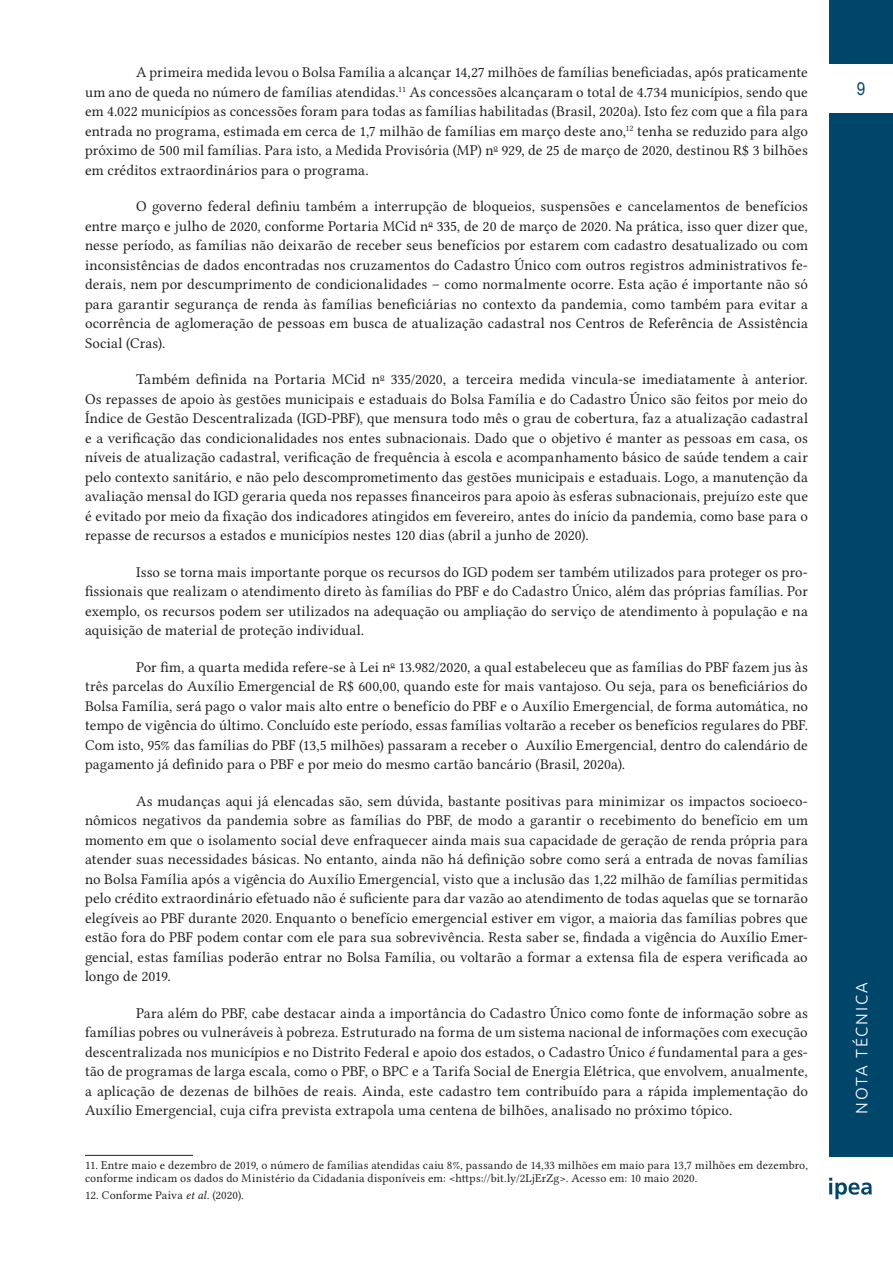
<style>
.page{position:relative;width:893px;height:1263px;background:#fff}
.page>*{position:absolute;margin:0;border:0;box-sizing:border-box;transform-origin:0 0}
.t1{font:18px "Arial";color:#00466b;scale:.85 1}
.t2{font:300 16.5px "Ubuntu";letter-spacing:.11em;color:#fff}
.texto_com_recuo{font:15px/19.5px "Lin Libertine O";letter-spacing:.005em;color:#231f20;text-align:justify}
.Rodapé{font:12px/13.2px "Lin Libertine O";letter-spacing:.015em;color:#231f20}
.s1{font-family:"Lin Libertine OI"}
</style>
<div class="page">
<div style="left:829px;top:113px;width:64px;height:1043px;background:#00466b"></div>
<div style="left:829px;top:0;width:64px;height:64px;background:#00466b"></div>
<svg style="left:829px;top:1178px;width:43px;height:21px"></svg>
<hr style="left:85px;top:1155px;width:108px;height:1px;background:#231f20">
<p class="texto_com_recuo" style="left:85px;top:63px;width:724px;text-indent:51px">A primeira medida levou o Bolsa Família a alcançar 14,27 milhões de famílias beneficiadas, após praticamente um ano de queda no número de famílias atendidas.<sup>11</sup> As concessões alcançaram o total de 4.734 municípios, sendo que em 4.022 municípios as concessões foram para todas as famílias habilitadas (Brasil, 2020a). Isto fez com que a fila para entrada no programa, estimada em cerca de 1,7 milhão de famílias em março deste ano,<sup>12</sup> tenha se reduzido para algo próximo de 500 mil famílias. Para isto, a Medida Provisória (MP) n<sup>o</sup> 929, de 25 de março de 2020, destinou R$ 3 bilhões em créditos extraordinários para o programa.</p>
<p class="texto_com_recuo" style="left:85px;top:197px;width:724px;text-indent:51px">O governo federal definiu também a interrupção de bloqueios, suspensões e cancelamentos de benefícios entre março e julho de 2020, conforme Portaria MCid n<sup>o</sup> 335, de 20 de março de 2020. Na prática, isso quer dizer que, nesse período, as famílias não deixarão de receber seus benefícios por estarem com cadastro desatualizado ou com inconsistências de dados encontradas nos cruzamentos do Cadastro Único com outros registros administrativos fe&shy;derais, nem por descumprimento de condicionalidades – como normalmente ocorre. Esta ação é importante não só para garantir segurança de renda às famílias beneficiárias no contexto da pandemia, como também para evitar a ocorrência de aglomeração de pessoas em busca de atualização cadastral nos Centros de Referência de Assistência Social (Cras).</p>
<p class="texto_com_recuo" style="left:85px;top:370px;width:724px;text-indent:51px">Também definida na Portaria MCid n<sup>o</sup> 335/2020, a terceira medida vincula-se imediatamente à anterior.<br>Os repasses de apoio às gestões municipais e estaduais do Bolsa Família e do Cadastro Único são feitos por meio do Índice de Gestão Descentralizada (IGD-PBF), que mensura todo mês o grau de cobertura, faz a atualização cadastral e a verificação das condicionalidades nos entes subnacionais. Dado que o objetivo é manter as pessoas em casa, os níveis de atualização cadastral, verificação de frequência à escola e acompanhamento básico de saúde tendem a cair pelo contexto sanitário, e não pelo descomprometimento das gestões municipais e estaduais. Logo, a manutenção da avaliação mensal do IGD geraria queda nos repasses financeiros para apoio às esferas subnacionais, prejuízo este que é evitado por meio da fixação dos indicadores atingidos em fevereiro, antes do início da pandemia, como base para o repasse de recursos a estados e municípios nestes 120 dias (abril a junho de 2020).</p>
<p class="texto_com_recuo" style="left:85px;top:562px;width:724px;text-indent:51px">Isso se torna mais importante porque os recursos do IGD podem ser também utilizados para proteger os pro&shy;fissionais que realizam o atendimento direto às famílias do PBF e do Cadastro Único, além das próprias famílias. Por exemplo, os recursos podem ser utilizados na adequação ou ampliação do serviço de atendimento à população e na aquisição de material de proteção individual.</p>
<p class="texto_com_recuo" style="left:85px;top:657px;width:724px;text-indent:51px">Por fim, a quarta medida refere-se à Lei n<sup>o</sup> 13.982/2020, a qual estabeleceu que as famílias do PBF fazem jus às três parcelas do Auxílio Emergencial de R$ 600,00, quando este for mais vantajoso. Ou seja, para os beneficiários do Bolsa Família, será pago o valor mais alto entre o benefício do PBF e o Auxílio Emergencial, de forma automática, no tempo de vigência do último. Concluído este período, essas famílias voltarão a receber os benefícios regulares do PBF.<br>Com isto, 95% das famílias do PBF (13,5 milhões) passaram a receber o Auxílio Emergencial, dentro do calendário de pagamento já definido para o PBF e por meio do mesmo cartão bancário (Brasil, 2020a).</p>
<p class="texto_com_recuo" style="left:85px;top:791px;width:724px;text-indent:51px">As mudanças aqui já elencadas são, sem dúvida, bastante positivas para minimizar os impactos socioeco&shy;nômicos negativos da pandemia sobre as famílias do PBF, de modo a garantir o recebimento do benefício em um momento em que o isolamento social deve enfraquecer ainda mais sua capacidade de geração de renda própria para atender suas necessidades básicas. No entanto, ainda não há definição sobre como será a entrada de novas famílias no Bolsa Família após a vigência do Auxílio Emergencial, visto que a inclusão das 1,22 milhão de famílias permitidas pelo crédito extraordinário efetuado não é suficiente para dar vazão ao atendimento de todas aquelas que se tornarão elegíveis ao PBF durante 2020. Enquanto o benefício emergencial estiver em vigor, a maioria das famílias pobres que estão fora do PBF podem contar com ele para sua sobrevivência. Resta saber se, findada a vigência do Auxílio Emer&shy;gencial, estas famílias poderão entrar no Bolsa Família, ou voltarão a formar a extensa fila de espera verificada ao longo de 2019.</p>
<p class="texto_com_recuo" style="left:85px;top:1003px;width:724px;text-indent:51px">Para além do PBF, cabe destacar ainda a importância do Cadastro Único como fonte de informação sobre as famílias pobres ou vulneráveis à pobreza. Estruturado na forma de um sistema nacional de informações com execução descentralizada nos municípios e no Distrito Federal e apoio dos estados, o Cadastro Único <span class="s1">é</span> fundamental para a ges&shy;tão de programas de larga escala, como o PBF, o BPC e a Tarifa Social de Energia Elétrica, que envolvem, anualmente, a aplicação de dezenas de bilhões de reais. Ainda, este cadastro tem contribuído para a rápida implementação do Auxílio Emergencial, cuja cifra prevista extrapola uma centena de bilhões, analisado no próximo tópico.</p>
<p class="Rodapé" style="left:85px;top:1158px;width:724px">11. Entre maio e dezembro de 2019, o número de famílias atendidas caiu 8%, passando de 14,33 milhões em maio para 13,7 milhões em dezembro, conforme indicam os dados do Ministério da Cidadania disponíveis em: &lt;https://bit.ly/2LjErZg&gt;. Acesso em: 10 maio 2020.</p>
<p class="Rodapé" style="left:85px;top:1189px;width:160px">12. Conforme Paiva <span class="s1">et al.</span> (2020).</p>
<p class="t1" style="left:857px;top:77px;width:12px">9</p>
<p class="t2" style="left:852px;top:1114px;width:133px;rotate:-90deg">NOTA TÉCNICA</p>
</div>
